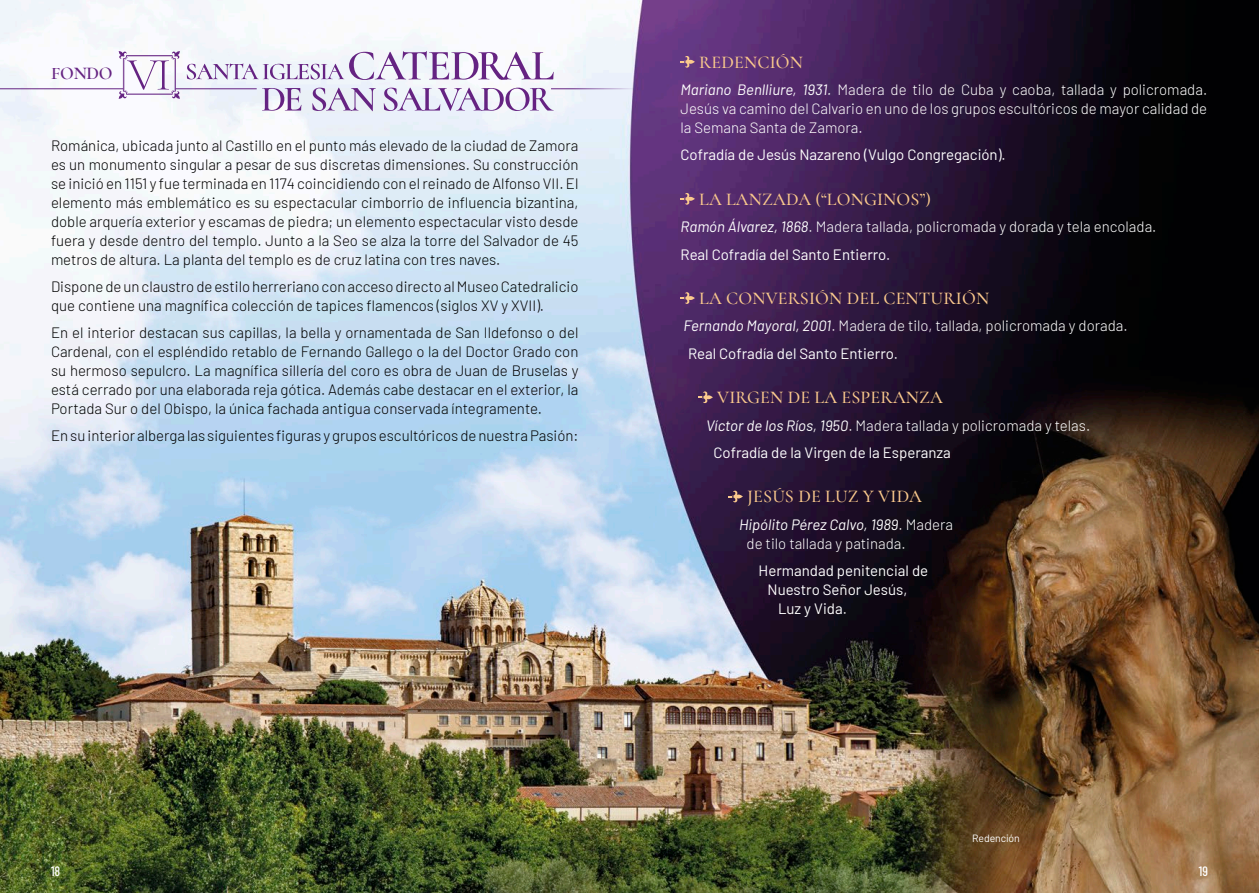
<style>
.page{position:relative;width:1259px;height:893px;background:#fff}
.page>*{position:absolute;margin:0;border:0;box-sizing:border-box;transform-origin:0 0}
.t1{font:500 18px "Cormorant";letter-spacing:.01em;color:#fbca8d}
.t2{font:600 18px "Cormorant";letter-spacing:-.015em;color:#652382}
.t3{font:300 15px/18.9px "Barlow";color:#000;text-align:justify}
.t4{font:300 15px/18.9px "Barlow";color:#fff}
.t5{font:15px "Barlow";color:#fff}
.t6{font:500 13.5px "Barlow Condensed";color:#fff}
.t7{font:10.5px "Barlow";letter-spacing:-.01em;color:#fff}
.s1{font-weight:400;font-style:italic}
.s2{font-weight:400}
</style>
<div class="page">
<img style="left:0;top:0;width:1259px;height:893px">
<svg style="left:680px;top:55px;width:15px;height:13px"></svg>
<svg style="left:680px;top:192px;width:15px;height:13px"></svg>
<svg style="left:680px;top:291px;width:15px;height:14px"></svg>
<svg style="left:698px;top:391px;width:15px;height:13px"></svg>
<svg style="left:728px;top:490px;width:15px;height:13px"></svg>
<hr style="left:175px;top:88px;width:82px;height:1px;background:#652382">
<hr style="left:0;top:88px;width:123px;height:1px;background:#652382">
<hr style="left:551px;top:88px;width:82px;height:1px;background:#652382">
<svg style="left:187px;top:51px;width:367px;height:29px"></svg>
<svg style="left:262px;top:88px;width:292px;height:23px"></svg>
<svg style="left:118px;top:51px;width:62px;height:48px"></svg>
<p class="t2" style="left:51px;top:63px;width:63px">FONDO</p>
<p class="t3" style="left:51px;top:135px;width:529px">Románica, ubicada junto al Castillo en el punto más elevado de la ciudad de Zamora es un monumento singular a pesar de sus discretas dimensiones. Su construcción se inició en 1151 y fue terminada en 1174 coincidiendo con el reinado de Alfonso VII. El elemento más emblemático es su espectacular cimborrio de influencia bizantina, doble arquería exterior y escamas de piedra; un elemento espectacular visto desde fuera y desde dentro del templo. Junto a la Seo se alza la torre del Salvador de 45 metros de altura. La planta del templo es de cruz latina con tres naves.</p>
<p class="t3" style="left:51px;top:276px;width:529px">Dispone de un claustro de estilo herreriano con acceso directo al Museo Catedralicio que contiene una magnífica colección de tapices flamencos (siglos XV y XVII).</p>
<p class="t3" style="left:51px;top:322px;width:529px">En el interior destacan sus capillas, la bella y ornamentada de San Ildefonso o del Cardenal, con el espléndido retablo de Fernando Gallego o la del Doctor Grado con su hermoso sepulcro. La magnífica sillería del coro es obra de Juan de Bruselas y está cerrado por una elaborada reja gótica. Además cabe destacar en el exterior, la Portada Sur o del Obispo, la única fachada antigua conservada íntegramente.</p>
<p class="t3" style="left:51px;top:425px;width:529px">En su interior alberga las siguientes figuras y grupos escultóricos de nuestra Pasión:</p>
<p class="t1" style="left:699px;top:51px;width:105px">REDENCIÓN</p>
<p class="t4" style="left:680px;top:79px;width:528px;text-align:justify"><span class="s1">Mariano Benlliure, 1931.</span> Madera de tilo de Cuba y caoba, tallada y policromada.<br>Jesús va camino del Calvario en uno de los grupos escultóricos de mayor calidad de la Semana Santa de Zamora.</p>
<p class="t5" style="left:680px;top:144px;width:327px">Cofradía de Jesús Nazareno (Vulgo Congregación).</p>
<p class="t1" style="left:699px;top:188px;width:233px">LA LANZADA (“LONGINOS”)</p>
<p class="t4" style="left:680px;top:212px;width:477px;line-height:27.5px"><span class="s1">Ramón Álvarez, 1868</span>. Madera tallada, policromada y dorada y tela encolada.<br><span class="s2">Real Cofradía del Santo Entierro.</span></p>
<p class="t1" style="left:699px;top:287px;width:291px">LA CONVERSIÓN DEL CENTURIÓN</p>
<p class="t4" style="left:688px;top:311px;width:441px;line-height:27.5px;text-indent:-4px"><span class="s1">Fernando Mayoral, 2001</span>. Madera de tilo, tallada, policromada y dorada.<br><span class="s2">Real Cofradía del Santo Entierro.</span></p>
<p class="t1" style="left:717px;top:386px;width:227px">VIRGEN DE LA ESPERANZA</p>
<p class="t4" style="left:713px;top:410px;width:378px;line-height:27.5px;text-indent:-8px"><span class="s1">Víctor de los Ríos, 1950</span>. Madera tallada y policromada y telas.<br><span class="s2">Cofradía de la Virgen de la Esperanza</span></p>
<p class="t1" style="left:747px;top:486px;width:176px">JESÚS DE LUZ Y VIDA</p>
<p class="t4" style="left:746px;top:514px;width:208px;text-indent:-8px"><span class="s1">Hipólito Pérez Calvo, 1989</span>. Madera de tilo tallada y patinada.</p>
<p class="t5" style="left:758px;top:560px;width:171px">Hermandad penitencial de</p>
<p class="t5" style="left:767px;top:579px;width:141px">Nuestro Señor Jesús,</p>
<p class="t5" style="left:778px;top:598px;width:70px">Luz y Vida.</p>
<p class="t7" style="left:972px;top:830px;width:49px">Redención</p>
<p class="t6" style="left:51px;top:861px;width:11px">18</p>
<p class="t6" style="left:1198px;top:861px;width:11px">19</p>
</div>
